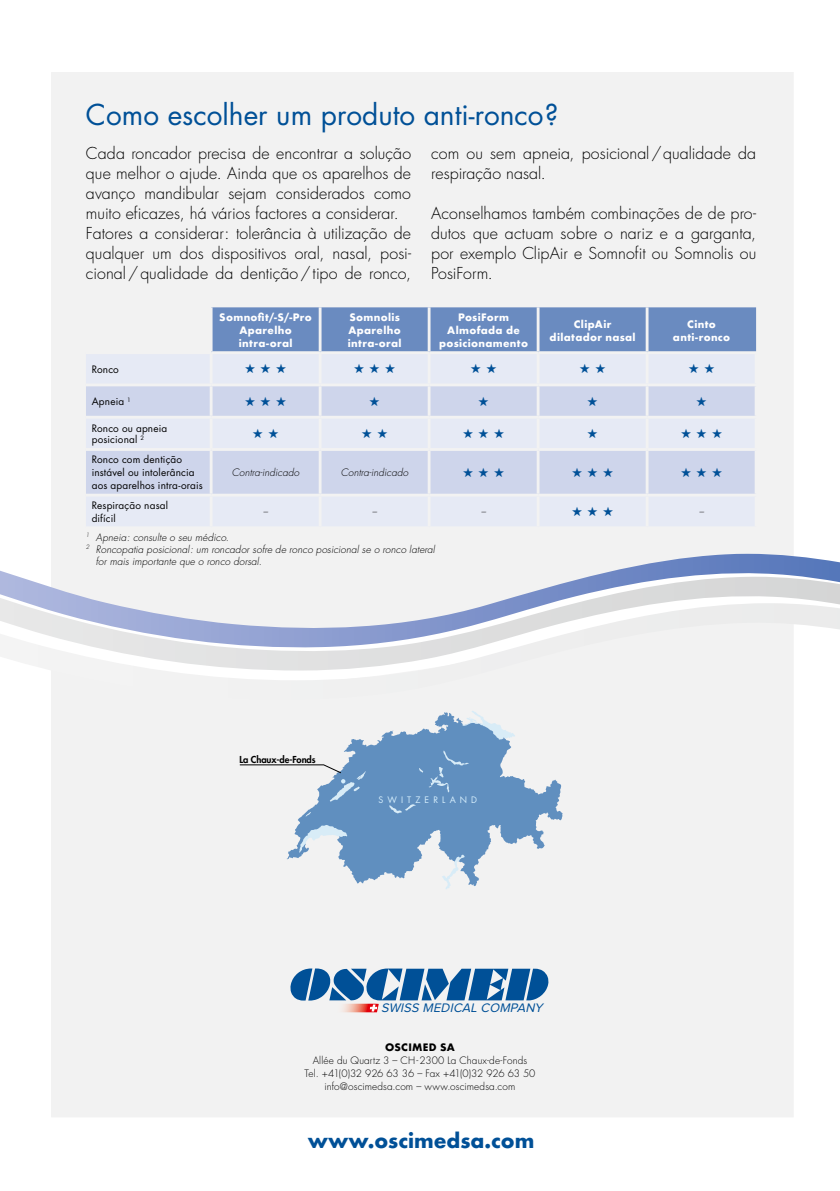
<style>
.page{position:relative;width:840px;height:1191px;background:#fff}
.page>*{position:absolute;margin:0;border:0;box-sizing:border-box;transform-origin:0 0}
.t1{font:28px "Futura LT";color:#005097}
.t2{font:700 19.8px "Futura";color:#005097}
.t3{font:300 16px/20px "Futura LT";letter-spacing:.005em;color:#000;text-align:justify}
.t4{font:italic 12.8px "Proxima Nova";color:#005097}
.t5{font:italic 300 10px "Futura LT";letter-spacing:.01em;color:#000}
.t6{font:700 10px/12.8px "Futura";letter-spacing:.035em;color:#fff}
.t7{font:10px/13px "Futura LT";letter-spacing:.015em;color:#000}
.t8{font:300 10px/13px "Futura LT";letter-spacing:.01em;color:#000;text-align:center}
.t9{font:300 10px "Futura LT";letter-spacing:-.01em;color:#000}
.t10{font:800 9.4px "Futura LT";letter-spacing:-.01em;color:#000}
.t11{font:italic 300 9.2px "Futura LT";color:#000}
.t12{font:8.8px "Futura LT";letter-spacing:.47em;color:#d4edfc}
.s1{font-family:"Futura";font-weight:700}
</style>
<div class="page">
<div style="left:51px;top:72px;width:742px;height:482px;background:#f2f2f2"></div>
<div style="left:51px;top:700px;width:742px;height:417px;background:#f2f2f2"></div>
<svg style="left:0;top:554px;width:839px;height:23px"></svg>
<svg style="left:0;top:577px;width:839px;height:26px"></svg>
<svg style="left:0;top:603px;width:839px;height:97px"></svg>
<hr style="left:86px;top:526px;width:125px;height:3px;background:#f2f2f2">
<hr style="left:646px;top:351px;width:111px;height:3px;background:#f2f2f2">
<hr style="left:754px;top:354px;width:3px;height:29px;background:#f2f2f2">
<hr style="left:646px;top:383px;width:111px;height:3px;background:#f2f2f2">
<hr style="left:754px;top:386px;width:3px;height:30px;background:#f2f2f2">
<hr style="left:646px;top:416px;width:111px;height:2px;background:#f2f2f2">
<hr style="left:754px;top:418px;width:3px;height:30px;background:#f2f2f2">
<hr style="left:646px;top:448px;width:111px;height:3px;background:#f2f2f2">
<hr style="left:754px;top:451px;width:3px;height:43px;background:#f2f2f2">
<hr style="left:646px;top:494px;width:111px;height:2px;background:#f2f2f2">
<hr style="left:754px;top:496px;width:3px;height:30px;background:#f2f2f2">
<hr style="left:211px;top:526px;width:109px;height:3px;background:#f2f2f2">
<hr style="left:320px;top:526px;width:109px;height:3px;background:#f2f2f2">
<hr style="left:429px;top:526px;width:109px;height:3px;background:#f2f2f2">
<hr style="left:538px;top:526px;width:108px;height:3px;background:#f2f2f2">
<hr style="left:646px;top:526px;width:111px;height:3px;background:#f2f2f2">
<svg style="left:286px;top:712px;width:276px;height:174px;fill:#608fbf"></svg>
<svg style="left:299px;top:825px;width:48px;height:27px"></svg>
<svg style="left:419px;top:750px;width:50px;height:42px;background:#6895c3"></svg>
<svg style="left:389px;top:804px;width:27px;height:9px"></svg>
<svg style="left:441px;top:854px;width:23px;height:35px"></svg>
<svg style="left:305px;top:812px;width:6px;height:4px"></svg>
<svg style="left:461px;top:710px;width:54px;height:29px"></svg>
<svg style="left:239px;top:764px;width:127px;height:37px"></svg>
<svg style="left:290px;top:968px;width:258px;height:44px"></svg>
<svg style="left:86px;top:307px;width:669px;height:219px;background:#ccd5e8"></svg>
<p class="t1" style="left:86px;top:97px;width:474px">Como escolher um produto anti-ronco?</p>
<p class="t3" style="left:86px;top:144px;width:326px">Cada roncador precisa de encontrar a solução que melhor o ajude. Ainda que os aparelhos de avanço mandibular sejam considerados como muito eficazes, há vários factores a considerar.</p>
<p class="t3" style="left:86px;top:224px;width:326px">Fatores a considerar: tolerância à utilização de qualquer um dos dispositivos oral, nasal, posi&shy;cional/qualidade da dentição/tipo de ronco,</p>
<p class="t3" style="left:431px;top:144px;width:326px">com ou sem apneia, posicional/qualidade da respiração nasal.</p>
<p class="t3" style="left:431px;top:204px;width:326px">Aconselhamos também combinações de de pro&shy;dutos que actuam sobre o nariz e a garganta, por exemplo ClipAir e Somnofit ou Somnolis ou PosiForm.</p>
<p class="t7" style="left:92px;top:363px;width:29px">Ronco</p>
<p class="t7" style="left:92px;top:395px;width:41px">Apneia <sup>1</sup></p>
<p class="t7" style="left:92px;top:422px;width:77px;line-height:11.4px">Ronco ou apneia posicional <sup>2</sup></p>
<p class="t7" style="left:92px;top:453px;width:112px">Ronco com dentição instável ou intolerância aos aparelhos intra-orais</p>
<p class="t6" style="left:219px;top:311px;width:94px">Somnofit/-S/-Pro</p>
<p class="t6" style="left:239px;top:324px;width:55px">Aparelho intra-oral</p>
<p class="t6" style="left:349px;top:311px;width:52px">Somnolis</p>
<p class="t6" style="left:347px;top:324px;width:55px">Aparelho intra-oral</p>
<p class="t5" style="left:232px;top:467px;width:69px">Contra-indicado</p>
<p class="t5" style="left:340px;top:467px;width:69px">Contra-indicado</p>
<p class="t6" style="left:458px;top:311px;width:52px">PosiForm</p>
<p class="t6" style="left:439px;top:324px;width:90px;text-align:center">Almofada de posicionamento</p>
<p class="t6" style="left:573px;top:317px;width:39px">ClipAir</p>
<p class="t6" style="left:549px;top:330px;width:87px">dilatador nasal</p>
<p class="t6" style="left:672px;top:317px;width:59px;text-align:center">Cinto anti-ronco</p>
<p class="t7" style="left:92px;top:499px;width:78px">Respiração nasal difícil</p>
<p class="t11" style="left:263px;top:506px;width:6px">–</p>
<p class="t11" style="left:372px;top:506px;width:6px">–</p>
<p class="t11" style="left:481px;top:506px;width:6px">–</p>
<p class="t11" style="left:699px;top:506px;width:6px">–</p>
<p class="t5" style="left:86px;top:531px;width:144px"><sup>1</sup> Apneia: consulte o seu médico.</p>
<p class="t5" style="left:86px;top:543px;width:350px"><sup>2</sup> Roncopatia posicional: um roncador sofre de ronco posicional se o ronco lateral</p>
<p class="t5" style="left:96px;top:555px;width:167px">for mais importante que o ronco dorsal.</p>
<p class="t10" style="left:239px;top:753px;width:78px">La Chaux-de-Fonds</p>
<p class="t12" style="left:378px;top:794px;width:100px">SWITZERLAND</p>
<p class="t4" style="left:381px;top:1002px;width:166px">SWISS MEDICAL COMPANY</p>
<p class="t8" style="left:312px;top:1041px;width:216px"><span class="s1">OSCIMED SA<br></span>Allée du Quartz 3 – CH-2300 La Chaux-de-Fonds</p>
<p class="t9" style="left:304px;top:1067px;width:232px">Tel. +41(0)32 926 63 36 – Fax +41(0)32 926 63 50</p>
<p class="t8" style="left:324px;top:1080px;width:192px">info@oscimedsa.com – www.oscimedsa.com</p>
<p class="t2" style="left:307px;top:1126px;width:228px">www.oscimedsa.com</p>
</div>
